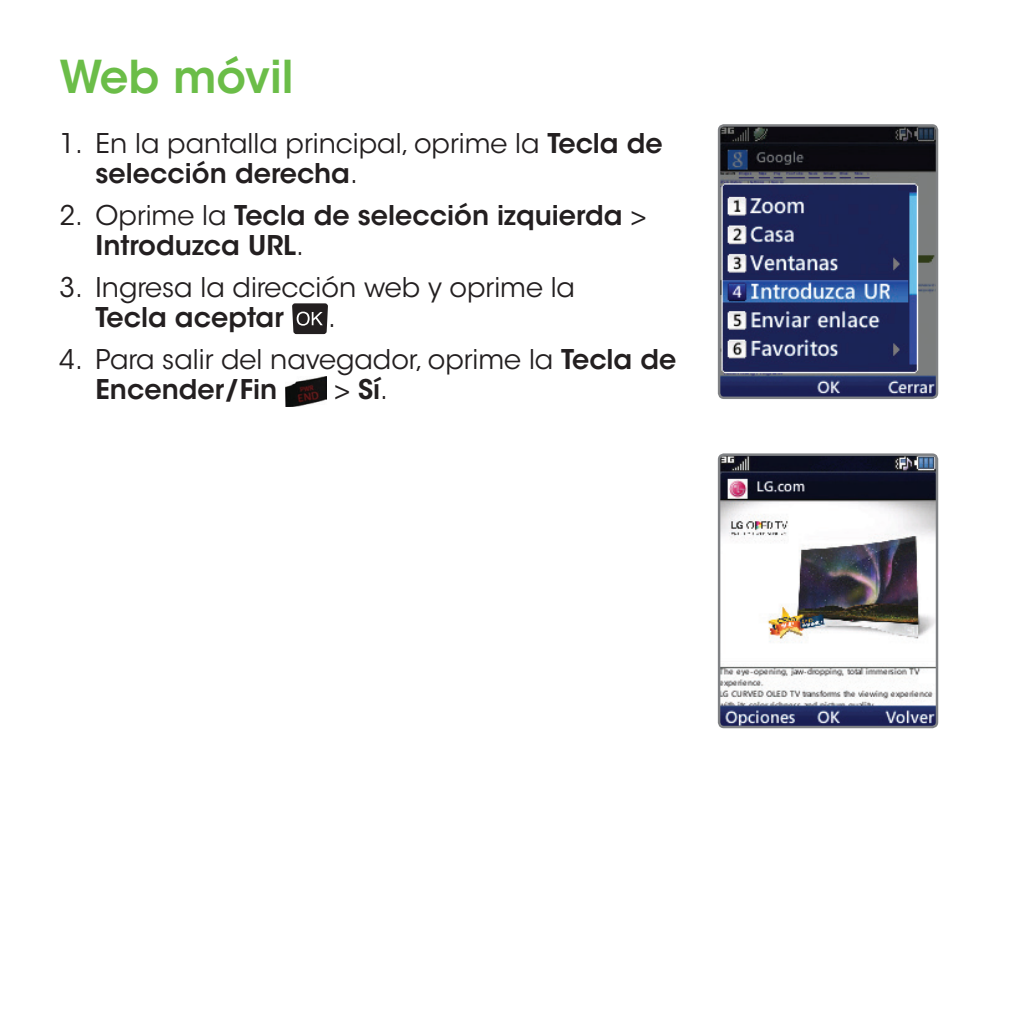
<style>
.page{position:relative;width:1021px;height:1021px;background:#fff}
.page>*{position:absolute;margin:0;border:0;box-sizing:border-box;transform-origin:0 0}
.t1{font:600 45px "ITC Avant Garde Std";color:#6bbd48}
.t2{font:27px/30px "ITC Avant Garde Std";color:#231f20}
.t3{font:600 27px/30px "ITC Avant Garde Std";color:#231f20}
.s1{font-weight:600}
.s2{font-weight:400}
</style>
<div class="page">
<svg style="left:292px;top:303px;width:36px;height:31px"></svg>
<img style="left:285px;top:376px;width:41px;height:30px">
<img style="left:720px;top:127px;width:215px;height:269px">
<div style="left:717px;top:124px;width:221px;height:275px;border:2px solid #808285;border-radius:5px"></div>
<img style="left:720px;top:456px;width:215px;height:269px">
<div style="left:717px;top:453px;width:221px;height:275px;border:2px solid #808285;border-radius:5px"></div>
<p class="t1" style="left:60px;top:48px;width:235px">Web móvil</p>
<p class="t2" style="left:96px;top:129px;width:568px;text-indent:-36px">1. En la pantalla principal, oprime la <span class="s1">Tecla de selección derecha</span>.</p>
<p class="t3" style="left:96px;top:200px;width:552px;text-indent:-36px"><span class="s2">2. Oprime la</span> Tecla de selección izquierda <span class="s2">&gt;<br></span>Introduzca URL<span class="s2">.</span></p>
<p class="t2" style="left:96px;top:273px;width:481px;text-indent:-36px">3. Ingresa la dirección web y oprime la<br><span class="s1">Tecla aceptar</span></p>
<p class="t2" style="left:328px;top:303px;width:9px">.</p>
<p class="t2" style="left:96px;top:345px;width:582px;text-indent:-36px">4. Para salir del navegador, oprime la <span class="s1">Tecla de<br>Encender/Fin</span></p>
<p class="t2" style="left:334px;top:375px;width:55px">&gt; <span class="s1">Sí</span>.</p>
</div>
